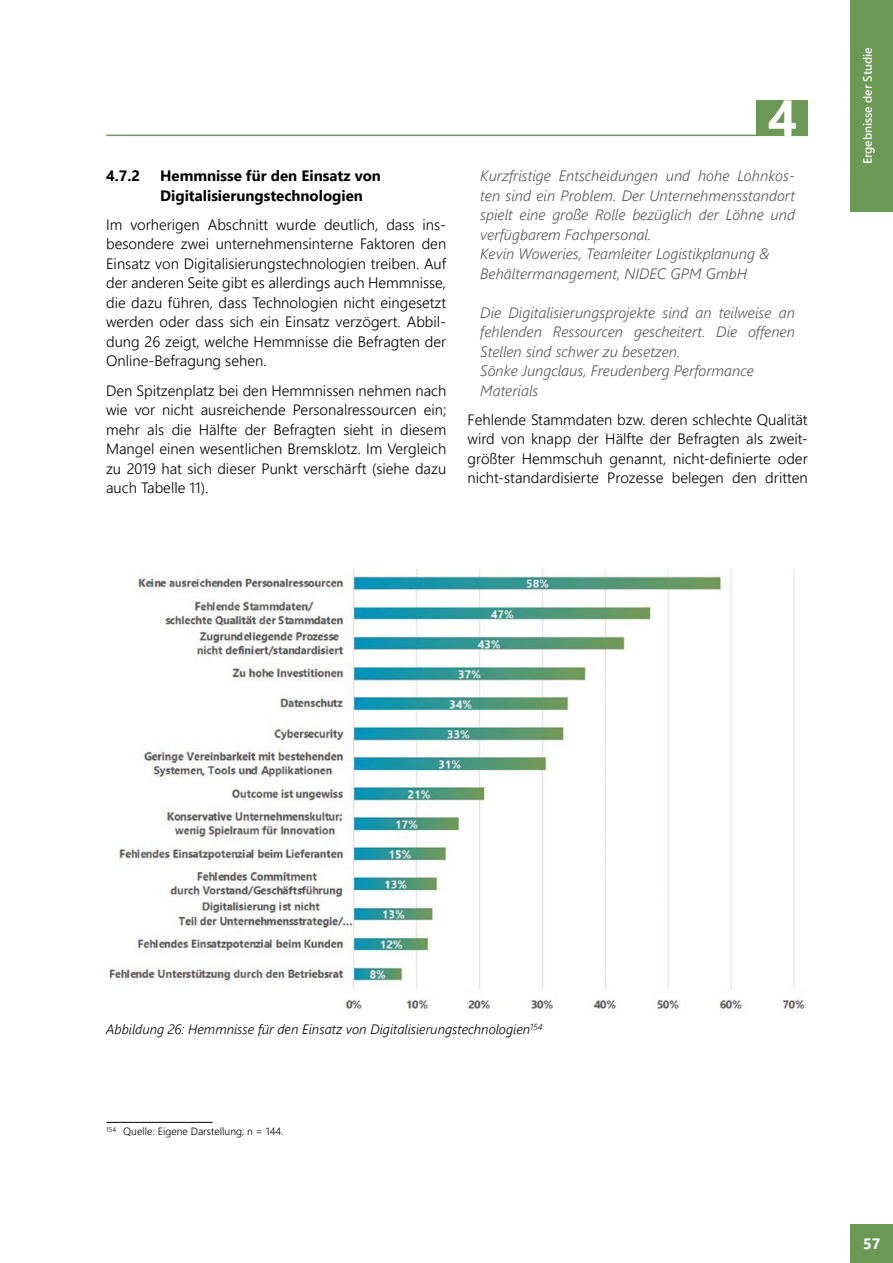
<style>
.page{position:relative;width:893px;height:1263px;background:#fff}
.page>*{position:absolute;margin:0;border:0;box-sizing:border-box;transform-origin:0 0}
.t1{font:700 51px "Segoe UI";color:#fff}
.t2{font:300 15px/19.5px "Segoe UI";color:#000;text-align:justify}
.t3{font:italic 300 15px/19.5px "Segoe UI";color:#575756}
.t4{font:700 15px/19.5px "Segoe UI";color:#000}
.t5{font:700 15px "Segoe UI";color:#fff}
.t6{font:italic 300 13.5px "Segoe UI";color:#000}
.t7{font:600 12px "Segoe UI";color:#fff}
.t8{font:300 10.5px "Segoe UI";color:#000}
</style>
<div class="page">
<div style="left:850px;top:1225px;width:43px;height:38px;background:#6c9855"></div>
<hr style="left:106px;top:135px;width:702px;height:1px;background:#6c9855">
<div style="left:757px;top:101px;width:51px;height:34px;background:#6c9855"></div>
<div style="left:850px;top:0;width:43px;height:212px;background:#6c9855"></div>
<hr style="left:106px;top:1122px;width:107px;height:1px;background:#000">
<img style="left:109px;top:569px;width:696px;height:442px">
<p class="t4" style="left:106px;top:165px;width:36px">4.7.2</p>
<p class="t4" style="left:160px;top:165px;width:222px">Hemmnisse für den Einsatz von<br>Digitalisierungstechnologien</p>
<p class="t2" style="left:106px;top:213px;width:342px">Im vorherigen Abschnitt wurde deutlich, dass ins&shy;besondere zwei unternehmensinterne Faktoren den Einsatz von Digitalisierungstechnologien treiben. Auf der anderen Seite gibt es allerdings auch Hemmnisse, die dazu führen, dass Technologien nicht eingesetzt werden oder dass sich ein Einsatz verzögert. Abbil&shy;dung 26 zeigt, welche Hemmnisse die Befragten der Online-Befragung sehen.</p>
<p class="t2" style="left:106px;top:379px;width:342px">Den Spitzenplatz bei den Hemmnissen nehmen nach wie vor nicht ausreichende Personalressourcen ein; mehr als die Hälfte der Befragten sieht in diesem Mangel einen wesentlichen Bremsklotz. Im Vergleich zu 2019 hat sich dieser Punkt verschärft (siehe dazu auch Tabelle 11).</p>
<h1 class="t1" style="left:768px;top:70px;width:31px">4</h1>
<p class="t3" style="left:480px;top:163px;width:316px">Kurzfristige Entscheidungen und hohe Lohnkos&shy;ten sind ein Problem. Der Unternehmensstandort spielt eine große Rolle bezüglich der Löhne und verfügbarem Fachpersonal.<br>Kevin Woweries, Teamleiter Logistikplanung &amp; Behältermanagement, NIDEC GPM GmbH</p>
<p class="t3" style="left:480px;top:300px;width:316px">Die Digitalisierungsprojekte sind an teilweise an fehlenden Ressourcen gescheitert. Die offenen Stellen sind schwer zu besetzen.<br>Sönke Jungclaus, Freudenberg Performance Materials</p>
<p class="t2" style="left:468px;top:408px;width:342px">Fehlende Stammdaten bzw. deren schlechte Qualität wird von knapp der Hälfte der Befragten als zweit&shy;größter Hemmschuh genannt, nicht-definierte oder nicht-standardisierte Prozesse belegen den dritten</p>
<p class="t7" style="left:856px;top:164px;width:119px;rotate:-90deg">Ergebnisse der Studie</p>
<p class="t6" style="left:106px;top:1016px;width:438px">Abbildung 26: Hemmnisse für den Einsatz von Digitalisierungstechnologien<sup>154</sup></p>
<p class="t8" style="left:106px;top:1122px;width:179px"><sup>154</sup> Quelle: Eigene Darstellung; n = 144.</p>
<p class="t5" style="left:863px;top:1230px;width:19px">57</p>
</div>
